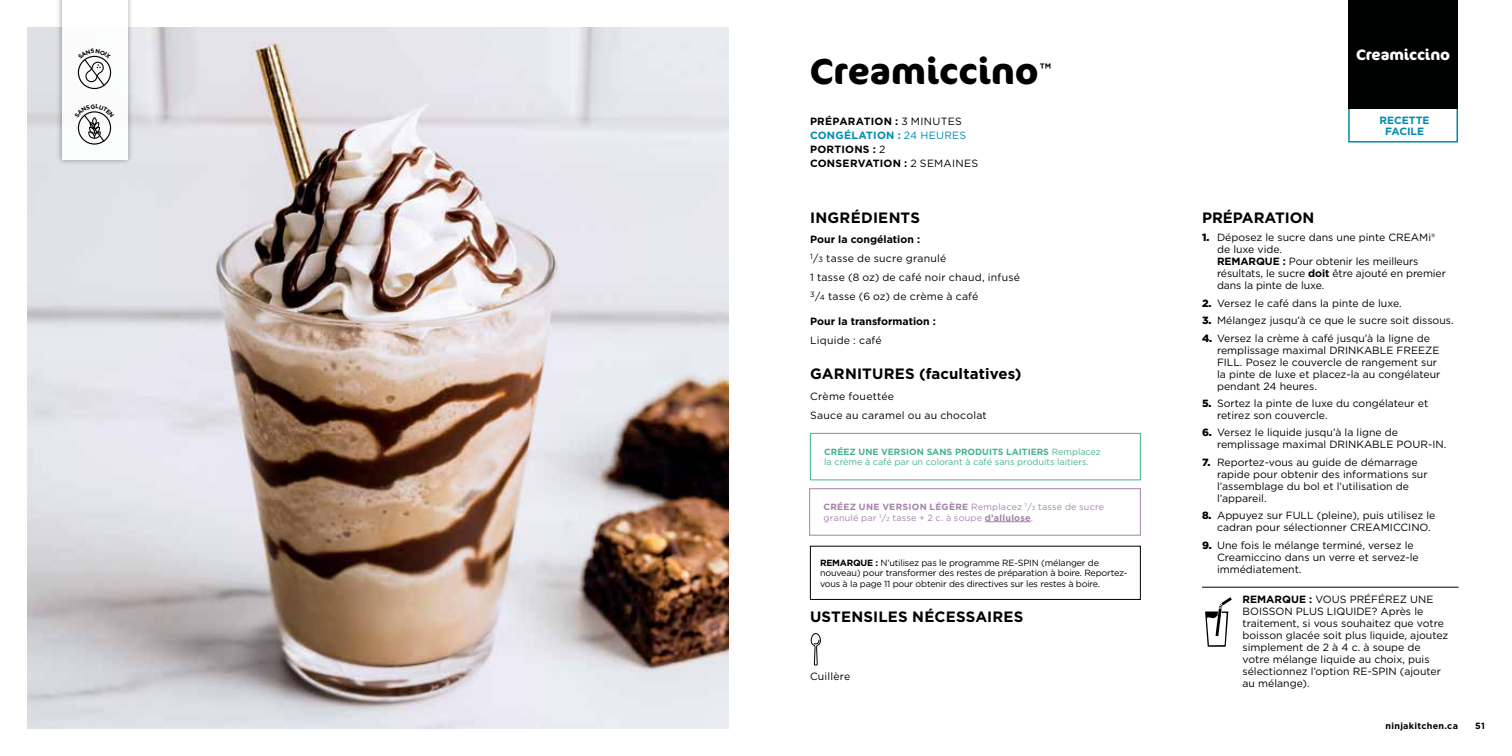
<style>
.page{position:relative;width:1512px;height:756px;background:#fff}
.page>*{position:absolute;margin:0;border:0;box-sizing:border-box;transform-origin:0 0}
.t1{font:700 36px "Cocon Pro";letter-spacing:.005em;color:#000}
.t2{font:700 15px "Gotham";letter-spacing:.01em;color:#000}
.t3{font:700 15px "Cocon Pro";letter-spacing:-.005em;color:#fff}
.t4{font:10.5px/12px "Gotham";color:#000}
.t5{font:10.5px/18.9px "Gotham";letter-spacing:.02em;color:#000}
.t6{font:700 10.5px/13.8px "Gotham";letter-spacing:.015em;color:#000}
.t7{font:10.5px/18.9px "Gotham";letter-spacing:.025em;color:#000}
.t8{font:700 10.5px/10.5px "Gotham";letter-spacing:-.005em;color:#008baf;text-align:center}
.t9{font:9px/10.5px "Gotham";letter-spacing:-.02em;color:#000}
.t10{font:9px/10.5px "Gotham";color:#45b391}
.t11{font:9px/10.5px "Gotham";letter-spacing:.025em;color:#a582ac}
.t12{font:700 9px "Gotham";letter-spacing:.03em;color:#000}
.s1{font-weight:400}
.s2{color:#008baf}
.s3{font-weight:400;color:#008baf}
.s4{font-weight:700}
.s5{font-size:7.5px}
.s6{font-size:6px}
.s7{font-weight:900}
</style>
<div class="page">
<img style="left:27px;top:27px;width:702px;height:702px">
<div style="left:1348px;top:102px;width:110px;height:41px;border:2px solid #008baf"></div>
<div style="left:1348px;top:0;width:110px;height:109px;background:#000101"></div>
<hr style="left:1202px;top:587px;width:257px;height:1px;background:#000">
<hr style="left:985px;top:521px;width:46px;height:1px;background:#a582ac">
<div style="left:809px;top:488px;width:332px;height:48px;border:1px solid #a582ac"></div>
<div style="left:810px;top:433px;width:331px;height:47px;border:1px solid #45b391"></div>
<div style="left:55px;top:0;width:79px;height:166px;background:#000;opacity:.4"></div>
<div style="left:62px;top:0;width:65px;height:160px;background:#fff"></div>
<div style="left:78px;top:56px;width:33px;height:33px;border:1px solid #000;border-radius:50%"></div>
<div style="left:78px;top:111px;width:33px;height:34px;border:1px solid #000;border-radius:50%"></div>
<svg style="left:811px;top:633px;width:10px;height:32px"></svg>
<svg style="left:1205px;top:597px;width:27px;height:50px"></svg>
<div style="left:810px;top:546px;width:331px;height:54px;border:1px solid #000"></div>
<svg style="left:78px;top:55px;width:33px;height:32px"></svg>
<svg style="left:77px;top:111px;width:35px;height:32px"></svg>
<h1 class="t1" style="left:810px;top:46px;width:243px">Creamiccino<sup>™</sup></h1>
<p class="t6" style="left:810px;top:115px;width:170px">PRÉPARATION : <span class="s1">3 MINUTES<br></span><span class="s2">CONGÉLATION :</span> <span class="s3">24 HEURES<br></span>PORTIONS : <span class="s1">2<br></span>CONSERVATION : <span class="s1">2 SEMAINES</span></p>
<h2 class="t2" style="left:810px;top:207px;width:111px">INGRÉDIENTS</h2>
<p class="t5" style="left:810px;top:229px;width:211px"><span class="s4">Pour la congélation :<br></span><sup>1</sup>/<span class="s5">3</span> tasse de sucre granulé<br>1 tasse (8 oz) de café noir chaud, infusé<br><sup>3</sup>/<span class="s5">4</span> tasse (6 oz) de crème à café</p>
<p class="t6" style="left:810px;top:315px;width:127px">Pour la transformation :</p>
<p class="t5" style="left:810px;top:331px;width:73px">Liquide : café</p>
<h2 class="t2" style="left:810px;top:364px;width:213px">GARNITURES (facultatives)</h2>
<p class="t7" style="left:810px;top:386px;width:178px">Crème fouettée<br>Sauce au caramel ou au chocolat</p>
<p class="t10" style="left:824px;top:446px;width:278px"><span class="s4">CRÉEZ UNE VERSION SANS PRODUITS LAITIERS</span> Remplacez la crème à café par un colorant à café sans produits laitiers.</p>
<p class="t11" style="left:823px;top:502px;width:282px"><span class="s4">CRÉEZ UNE VERSION LÉGÈRE</span> Remplacez <sup>1</sup>/<span class="s6">3</span> tasse de sucre granulé par <sup>1</sup>/<span class="s6">2</span> tasse + 2 c. à soupe <span class="s4">d’allulose</span>.</p>
<p class="t9" style="left:820px;top:557px;width:309px"><span class="s4">REMARQUE :</span> N’utilisez pas le programme RE-SPIN (mélanger de nouveau) pour transformer des restes de préparation à boire. Reportez&shy;vous à la page 11 pour obtenir des directives sur les restes à boire.</p>
<h2 class="t2" style="left:810px;top:606px;width:215px">USTENSILES NÉCESSAIRES</h2>
<p class="t5" style="left:810px;top:666px;width:42px">Cuillère</p>
<h2 class="t3" style="left:1356px;top:45px;width:96px">Creamiccino</h2>
<p class="t8" style="left:1380px;top:115px;width:52px">RECETTE<br>FACILE</p>
<h2 class="t2" style="left:1202px;top:207px;width:114px">PRÉPARATION</h2>
<p class="t4" style="left:1217px;top:231px;width:230px;text-indent:-15px"><span class="s7">1.</span> Déposez le sucre dans une pinte CREAMi® de luxe vide.<br><span class="s4">REMARQUE :</span> Pour obtenir les meilleurs résultats, le sucre <span class="s4">doit</span> être ajouté en premier dans la pinte de luxe.</p>
<p class="t4" style="left:1202px;top:297px;width:201px"><span class="s7">2.</span> Versez le café dans la pinte de luxe.</p>
<p class="t4" style="left:1202px;top:314px;width:253px"><span class="s7">3.</span> Mélangez jusqu’à ce que le sucre soit dissous.</p>
<p class="t4" style="left:1217px;top:332px;width:225px;text-indent:-15px"><span class="s7">4.</span> Versez la crème à café jusqu’à la ligne de remplissage maximal DRINKABLE FREEZE FILL. Posez le couvercle de rangement sur la pinte de luxe et placez-la au congélateur pendant 24 heures.</p>
<p class="t4" style="left:1217px;top:397px;width:213px;text-indent:-15px"><span class="s7">5.</span> Sortez la pinte de luxe du congélateur et retirez son couvercle.</p>
<p class="t4" style="left:1217px;top:426px;width:231px;text-indent:-15px"><span class="s7">6.</span> Versez le liquide jusqu’à la ligne de remplissage maximal DRINKABLE POUR-IN.</p>
<p class="t4" style="left:1217px;top:456px;width:212px;text-indent:-15px"><span class="s7">7.</span> Reportez-vous au guide de démarrage rapide pour obtenir des informations sur l’assemblage du bol et l’utilisation de l’appareil.</p>
<p class="t4" style="left:1217px;top:509px;width:220px;text-indent:-15px"><span class="s7">8.</span> Appuyez sur FULL (pleine), puis utilisez le cadran pour sélectionner CREAMICCINO.</p>
<p class="t4" style="left:1217px;top:539px;width:203px;text-indent:-15px"><span class="s7">9.</span> Une fois le mélange terminé, versez le<br>Creamiccino dans un verre et servez-le immédiatement.</p>
<p class="t4" style="left:1243px;top:594px;width:207px"><span class="s4">REMARQUE :</span> VOUS PRÉFÉREZ UNE<br>BOISSON PLUS LIQUIDE? Après le traitement, si vous souhaitez que votre boisson glacée soit plus liquide, ajoutez simplement de 2 à 4 c. à soupe de votre mélange liquide au choix, puis sélectionnez l’option RE-SPIN (ajouter au mélange).</p>
<p class="t12" style="left:1386px;top:720px;width:74px">ninjakitchen.ca</p>
<p class="t12" style="left:1475px;top:720px;width:11px">51</p>
</div>
